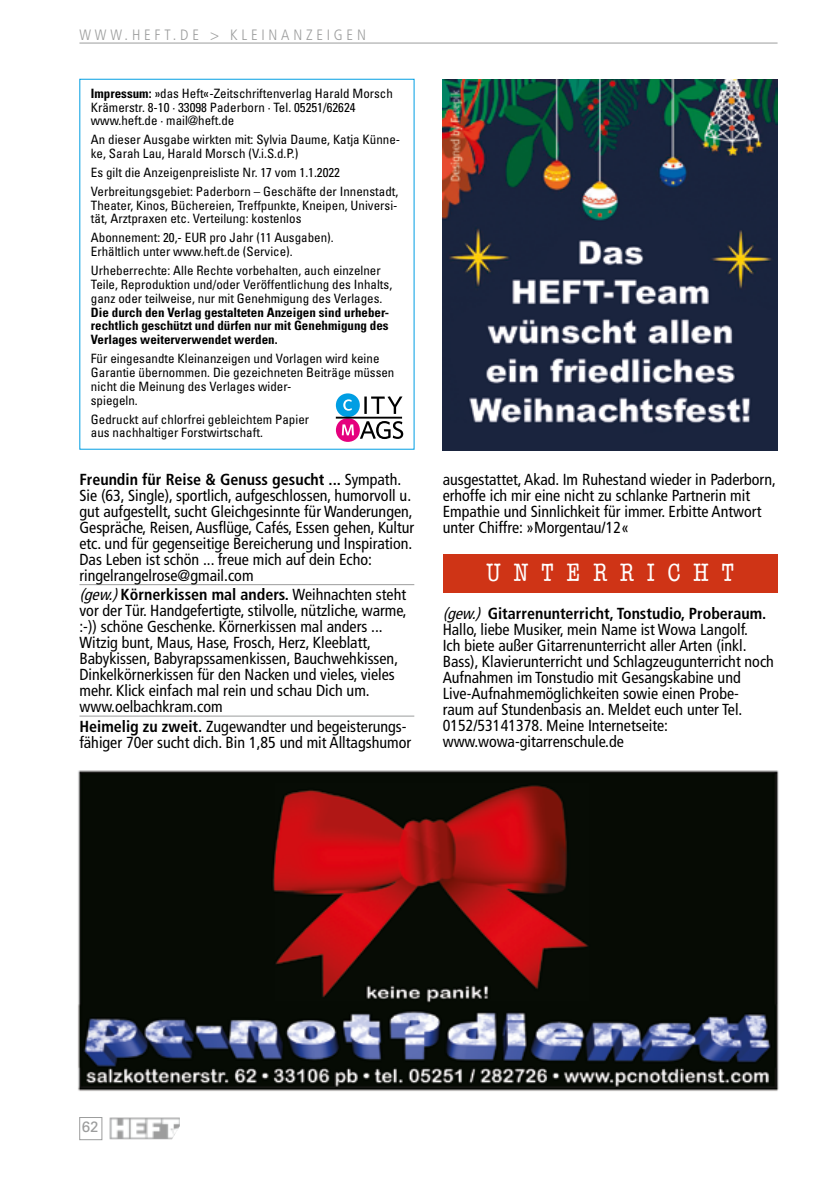
<style>
.page{position:relative;width:840px;height:1191px;background:#fff}
.page>*{position:absolute;margin:0;border:0;box-sizing:border-box;transform-origin:0 0}
.t1{font:condensed 26px "American Typewriter";letter-spacing:.48em;color:#fff}
.t2{font:condensed 16px/16px "Frutiger";color:#000}
.t3{font:300 condensed 15px "Frutiger";letter-spacing:.25em;color:#9c9d9d}
.t4{font:15px "Univers";color:#9c9d9d}
.t5{font:condensed 12.8px/13.8px "Univers";color:#000}
.t6{font:700 condensed 12.8px/13.8px "Univers";color:#000;text-align:justify}
.s1{font-weight:700}
.s2{font-style:italic}
</style>
<div class="page">
<hr style="left:79px;top:43px;width:698px;height:1px;background:#9c9d9d">
<img style="left:109px;top:1117px;width:71px;height:22px">
<div style="left:79px;top:1117px;width:23px;height:23px;border:1px solid #9c9d9d"></div>
<div style="left:442px;top:553px;width:335px;height:39px;background:#cf3416"></div>
<svg style="left:335px;top:393px;width:68px;height:49px"></svg>
<hr style="left:335px;top:417px;width:67px;height:1px;background:#000">
<img style="left:442px;top:79px;width:335px;height:371px">
<img style="left:78px;top:770px;width:701px;height:321px">
<hr style="left:79px;top:584px;width:335px;height:1px;background:#9c9d9d">
<hr style="left:79px;top:715px;width:335px;height:1px;background:#9c9d9d">
<p class="t3" style="left:79px;top:26px;width:288px">WWW.HEFT.DE &gt; KLEINANZEIGEN</p>
<p class="t5" style="left:91px;top:86px;width:303px"><span class="s1">Impressum:</span> »das Heft«-Zeitschriftenverlag Harald Morsch<br>Krämerstr. 8-10 · 33098 Paderborn · Tel. 05251/62624 www.heft.de · mail@heft.de</p>
<p class="t5" style="left:91px;top:133px;width:311px">An dieser Ausgabe wirkten mit: Sylvia Daume, Katja Künne&shy;ke, Sarah Lau, Harald Morsch (V.i.S.d.P.)</p>
<p class="t5" style="left:91px;top:163px;width:309px;line-height:18.8px">Es gilt die Anzeigenpreisliste Nr. 17 vom 1.1.2022<br>Verbreitungsgebiet: Paderborn – Geschäfte der Innenstadt,</p>
<p class="t5" style="left:91px;top:198px;width:308px">Theater, Kinos, Büchereien, Treffpunkte, Kneipen, Universi&shy;tät, Arztpraxen etc. Verteilung: kostenlos</p>
<p class="t5" style="left:91px;top:231px;width:244px">Abonnement: 20,- EUR pro Jahr (11 Ausgaben).<br>Erhältlich unter www.heft.de (Service).</p>
<p class="t5" style="left:91px;top:263px;width:303px">Urheberrechte: Alle Rechte vorbehalten, auch einzelner<br>Teile, Reproduktion und/oder Veröffentlichung des Inhalts, ganz oder teilweise, nur mit Genehmigung des Verlages.</p>
<p class="t6" style="left:91px;top:305px;width:300px">Die durch den Verlag gestalteten Anzeigen sind urheber&shy;rechtlich geschützt und dürfen nur mit Genehmigung des Verlages weiterverwendet werden.</p>
<p class="t5" style="left:91px;top:351px;width:305px">Für eingesandte Kleinanzeigen und Vorlagen wird keine Garantie übernommen. Die gezeichneten Beiträge müssen nicht die Meinung des Verlages wider-<br>spiegeln.</p>
<p class="t5" style="left:91px;top:412px;width:220px">Gedruckt auf chlorfrei gebleichtem Papier aus nachhaltiger Forstwirtschaft.</p>
<p class="t2" style="left:79px;top:471px;width:336px"><span class="s1">Freundin für Reise &amp; Genuss gesucht ...</span> Sympath.<br>Sie (63, Single), sportlich, aufgeschlossen, humorvoll u. gut aufgestellt, sucht Gleichgesinnte für Wanderungen, Gespräche, Reisen, Ausflüge, Cafés, Essen gehen, Kultur etc. und für gegenseitige Bereicherung und Inspiration.<br>Das Leben ist schön ... freue mich auf dein Echo: ringelrangelrose@gmail.com</p>
<p class="t2" style="left:79px;top:587px;width:328px"><span class="s2">(gew.)</span><span class="s1">Körnerkissen mal anders.</span> Weihnachten steht vor der Tür. Handgefertigte, stilvolle, nützliche, warme, :-)) schöne Geschenke. Körnerkissen mal anders ...<br>Witzig bunt, Maus, Hase, Frosch, Herz, Kleeblatt, Babykissen, Babyrapssamenkissen, Bauchwehkissen, Dinkelkörnerkissen für den Nacken und vieles, vieles mehr. Klick einfach mal rein und schau Dich um. www.oelbachkram.com</p>
<p class="t2" style="left:79px;top:718px;width:333px"><span class="s1">Heimelig zu zweit.</span> Zugewandter und begeisterungs&shy;fähiger 70er sucht dich. Bin 1,85 und mit Alltagshumor</p>
<p class="t2" style="left:442px;top:471px;width:334px">ausgestattet, Akad. Im Ruhestand wieder in Paderborn, erhoffe ich mir eine nicht zu schlanke Partnerin mit Empathie und Sinnlichkeit für immer. Erbitte Antwort unter Chiffre: »Morgentau/12«</p>
<h1 class="t1" style="left:486px;top:553px;width:249px">UNTERRICHT</h1>
<p class="t2" style="left:442px;top:605px;width:332px"><span class="s2">(gew.)</span> <span class="s1">Gitarrenunterricht, Tonstudio, Proberaum.<br></span>Hallo, liebe Musiker, mein Name ist Wowa Langolf.<br>Ich biete außer Gitarrenunterricht aller Arten (inkl.<br>Bass), Klavierunterricht und Schlagzeugunterricht noch Aufnahmen im Tonstudio mit Gesangskabine und Live-Aufnahmemöglichkeiten sowie einen Probe&shy;raum auf Stundenbasis an. Meldet euch unter Tel.<br>0152/53141378. Meine Internetseite: www.wowa-gitarrenschule.de</p>
<p class="t4" style="left:82px;top:1118px;width:18px">62</p>
</div>
